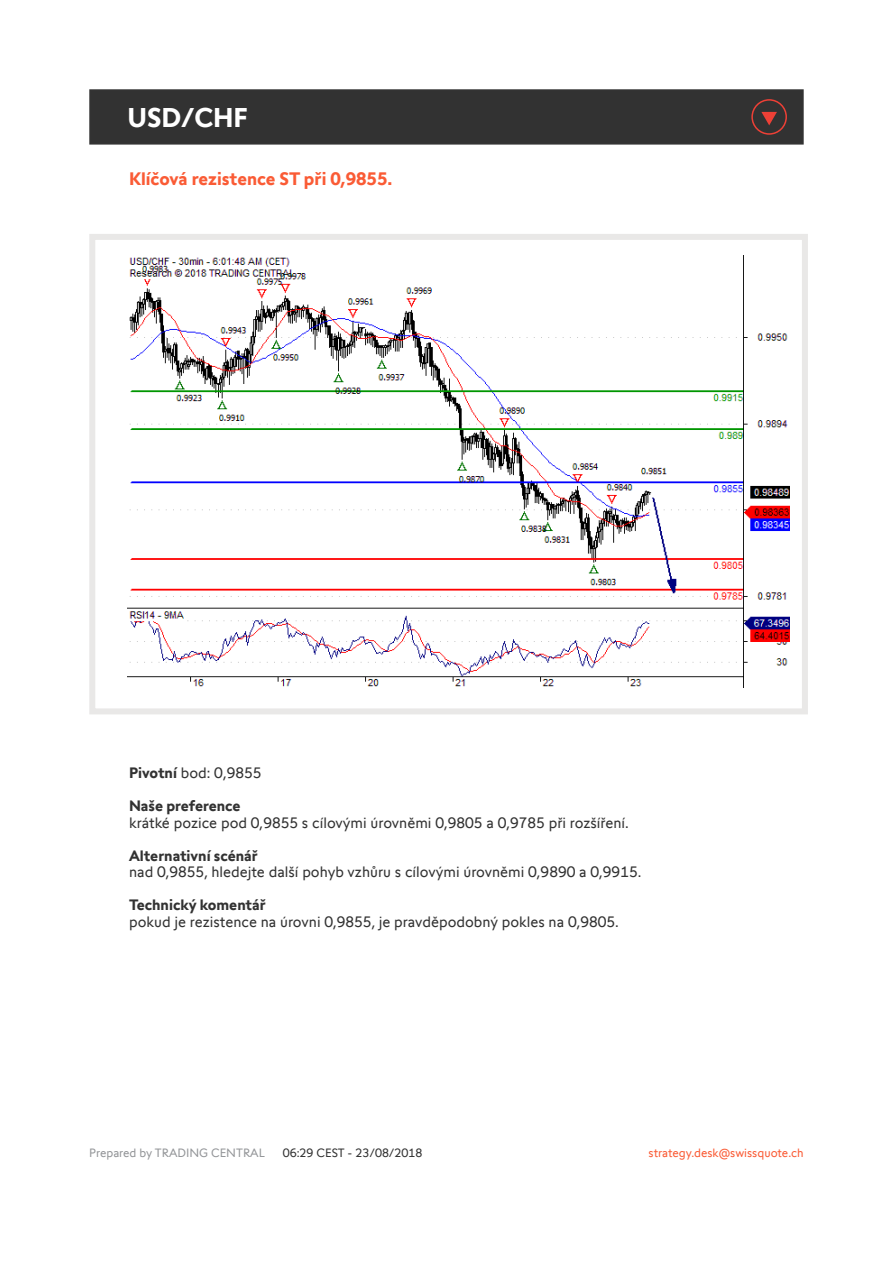
<style>
.page{position:relative;width:893px;height:1263px;background:#fff}
.page>*{position:absolute;margin:0;border:0;box-sizing:border-box;transform-origin:0 0}
.t1{font:700 27px "Swissquote CT";color:#fff}
.t2{font:700 18px "Swissquote CT";color:#fa5b35}
.t3{font:15px "Swissquote CT";color:#323232}
.t4{font:700 15px "Swissquote CT";color:#323232}
.t5{font:12px "Swissquote CT";color:#fa5b35}
.t6{font:12px "Swissquote CT";color:#939598}
.t7{font:12px "Swissquote CT";color:#323232}
.s1{font-weight:700}
</style>
<div class="page">
<div style="left:89px;top:234px;width:719px;height:480px;border:6px solid #e9e8e7"></div>
<div style="left:89px;top:89px;width:715px;height:56px;background:#323232;border:2px solid #323232"></div>
<img style="left:128px;top:255px;width:661px;height:432px">
<svg style="left:751px;top:99px;width:36px;height:36px"></svg>
<h1 class="t1" style="left:128px;top:101px;width:122px">USD/CHF</h1>
<p class="t2" style="left:129px;top:168px;width:265px">Klíčová rezistence ST při 0,9855.</p>
<p class="t3" style="left:129px;top:764px;width:134px"><span class="s1">Pivotní</span> bod: 0,9855</p>
<p class="t4" style="left:129px;top:797px;width:113px">Naše preference</p>
<p class="t3" style="left:129px;top:814px;width:501px">krátké pozice pod 0,9855 s cílovými úrovněmi 0,9805 a 0,9785 při rozšíření.</p>
<p class="t4" style="left:129px;top:846px;width:130px">Alternativní scénář</p>
<p class="t3" style="left:129px;top:863px;width:514px">nad 0,9855, hledejte další pohyb vzhůru s cílovými úrovněmi 0,9890 a 0,9915.</p>
<p class="t4" style="left:129px;top:896px;width:138px">Technický komentář</p>
<p class="t3" style="left:129px;top:913px;width:491px">pokud je rezistence na úrovni 0,9855, je pravděpodobný pokles na 0,9805.</p>
<p class="t6" style="left:89px;top:1145px;width:177px">Prepared by TRADING CENTRAL</p>
<p class="t7" style="left:283px;top:1145px;width:141px">06:29 CEST - 23/08/2018</p>
<p class="t5" style="left:649px;top:1145px;width:157px">strategy.desk@swissquote.ch</p>
</div>
